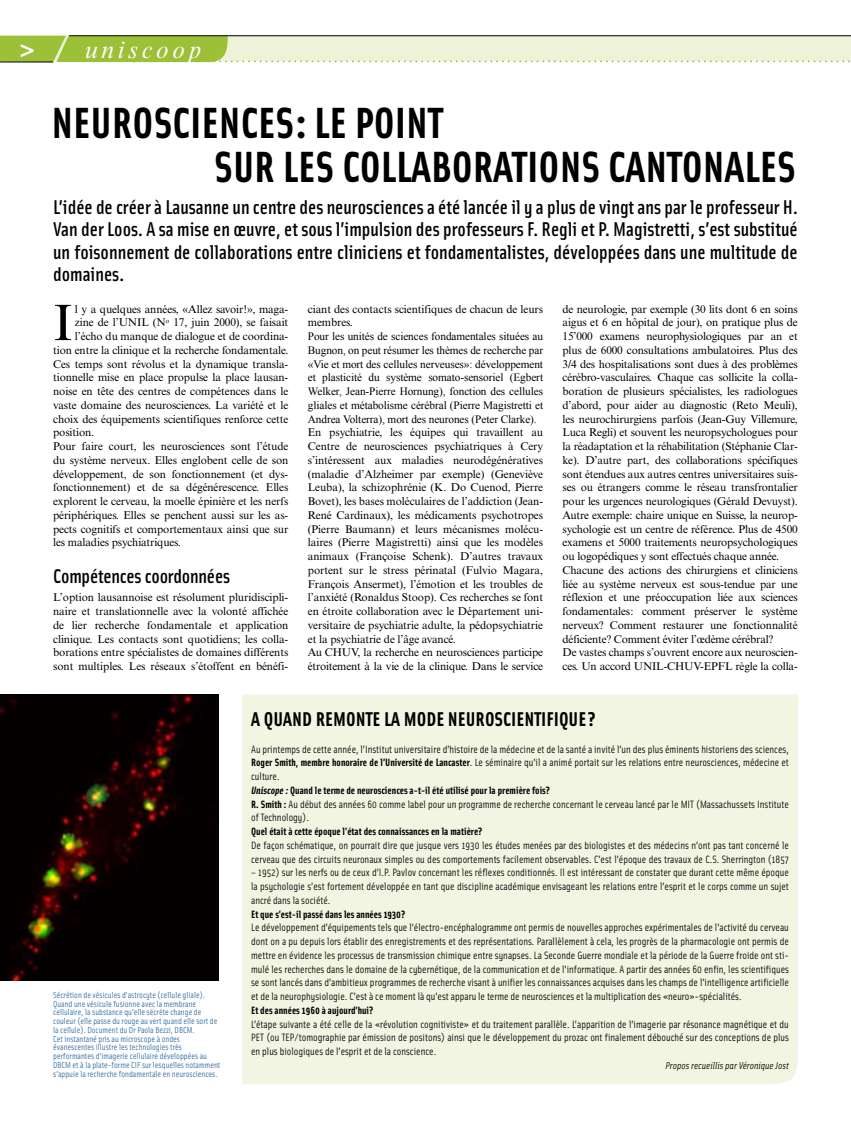
<style>
.page{position:relative;width:851px;height:1134px;background:#fff}
.page>*{position:absolute;margin:0;border:0;box-sizing:border-box;transform-origin:0 0}
.texte_courant_1er_para{font:51.25px "Times New Roman MT Std";color:#000}
.titre-gd_article{font:700 43.75px "Solex";color:#000}
.t1{font:italic 25px "Times New Roman MT Std";letter-spacing:.15em;color:#fff}
.t2{font:700 25px "Frutiger LT Std";color:#fff}
.sous-titre{font:500 20px/22.5px "Solex";color:#000;text-align:justify}
.Encadré___titre{font:700 20px "Solex";color:#000}
.texte_courant{font:11.25px/13.8px "Times New Roman MT Std";letter-spacing:-.015em;color:#000;text-align:justify}
.texte_courant_1er_para-2{font:11.25px "Times New Roman MT Std";letter-spacing:-.01em;color:#000}
.texte_courant-2{font:11.25px/13.8px "Times New Roman";letter-spacing:-.005em;color:#000;text-align:justify}
.Encadré___textes{font:10.62px/13.8px "Solex";color:#000;text-align:justify}
.Encadré___textes-2{font:700 10.62px "Solex";color:#000}
.Encadré___signature{font:italic 10px "Solex";color:#000}
.légendes_images{font:8.75px/8.8px "Solex";color:#2e689e}
.s1{font-weight:700}
.s2{font-style:italic}
</style>
<div class="page">
<div style="left:242px;top:694px;width:556px;height:390px;background:#f1f5e2"></div>
<hr style="left:69px;top:35px;width:781px;height:1px;background:#000">
<hr style="left:0;top:62px;width:53px;height:1px;background:#000">
<svg style="left:0;top:36px;width:850px;height:26px;background:#d4e2ab"></svg>
<img style="left:0;top:694px;width:219px;height:286px">
<p class="t2" style="left:20px;top:33px;width:17px">&gt;</p>
<p class="t1" style="left:85px;top:35px;width:118px">uniscoop</p>
<p class="titre-gd_article" style="left:51px;top:94px;width:393px">NEUROSCIENCES : LE POINT</p>
<p class="titre-gd_article" style="left:214px;top:138px;width:583px">SUR LES COLLABORATIONS CANTONALES</p>
<p class="sous-titre" style="left:53px;top:195px;width:746px">L’idée de créer à Lausanne un centre des neurosciences a été lancée il y a plus de vingt ans par le professeur H.<br>Van der Loos. A sa mise en œuvre, et sous l’impulsion des professeurs F. Regli et P. Magistretti, s’est substitué un foisonnement de collaborations entre cliniciens et fondamentalistes, développées dans une multitude de domaines.</p>
<p class="texte_courant_1er_para" style="left:53px;top:293px;width:21px">I</p>
<p class="texte_courant_1er_para-2" style="left:75px;top:302px;width:215px">l y a quelques années, « Allez savoir ! », maga-</p>
<p class="texte_courant" style="left:308px;top:302px;width:237px">ciant des contacts scientifiques de chacun de leurs membres.</p>
<p class="texte_courant-2" style="left:308px;top:329px;width:237px">Pour les unités de sciences fondamentales situées au Bugnon, on peut résumer les thèmes de recherche par «Vie et mort des cellules nerveuses»: développement et plasticité du système somato-sensoriel (Egbert Welker, Jean-Pierre Hornung), fonction des cellules gliales et métabolisme cérébral (Pierre Magistretti et Andrea Volterra), mort des neurones (Peter Clarke).</p>
<p class="texte_courant" style="left:308px;top:426px;width:237px">En psychiatrie, les équipes qui travaillent au Centre de neurosciences psychiatriques à Cery s’intéressent aux maladies neurodégénératives (maladie d’Alzheimer par exemple) (Geneviève Leuba), la schizophrénie (K. Do Cuenod, Pierre Bovet), les bases moléculaires de l’addiction (Jean-René Cardinaux), les médicaments psychotropes (Pierre Baumann) et leurs mécanismes molécu&shy;laires (Pierre Magistretti) ainsi que les modèles animaux (Françoise Schenk). D’autres travaux portent sur le stress périnatal (Fulvio Magara, François Ansermet), l’émotion et les troubles de l’anxiété (Ronaldus Stoop). Ces recherches se font en étroite collaboration avec le Département uni&shy;versitaire de psychiatrie adulte, la pédopsychiatrie et la psychiatrie de l’âge avancé.</p>
<p class="texte_courant" style="left:308px;top:646px;width:237px">Au CHUV, la recherche en neurosciences participe étroitement à la vie de la clinique. Dans le service</p>
<p class="texte_courant" style="left:562px;top:302px;width:237px">de neurologie, par exemple (30 lits dont 6 en soins aigus et 6 en hôpital de jour), on pratique plus de 15’000 examens neurophysiologiques par an et plus de 6000 consultations ambulatoires. Plus des 3/4 des hospitalisations sont dues à des problèmes cérébro-vasculaires. Chaque cas sollicite la colla&shy;boration de plusieurs spécialistes, les radiologues d’abord, pour aider au diagnostic (Reto Meuli), les neurochirurgiens parfois (Jean-Guy Villemure, Luca Regli) et souvent les neuropsychologues pour la réadaptation et la réhabilitation (Stéphanie Clar&shy;ke). D’autre part, des collaborations spécifiques sont étendues aux autres centres universitaires suis&shy;ses ou étrangers comme le réseau transfrontalier pour les urgences neurologiques (Gérald Devuyst).<br>Autre exemple: chaire unique en Suisse, la neurop&shy;sychologie est un centre de référence. Plus de 4500 examens et 5000 traitements neuropsychologiques ou logopédiques y sont effectués chaque année.</p>
<p class="texte_courant" style="left:562px;top:563px;width:237px">Chacune des actions des chirurgiens et cliniciens liée au système nerveux est sous-tendue par une réflexion et une préoccupation liée aux sciences fondamentales : comment préserver le système nerveux? Comment restaurer une fonctionnalité déficiente ? Comment éviter l’œdème cérébral ?</p>
<p class="texte_courant" style="left:562px;top:646px;width:237px">De vastes champs s’ouvrent encore aux neuroscien&shy;ces. Un accord UNIL-CHUV-EPFL règle la colla-</p>
<p class="texte_courant_1er_para-2" style="left:75px;top:316px;width:215px">zine de l’UNIL (N<sup>o</sup> 17, juin 2000), se faisait</p>
<p class="texte_courant_1er_para-2" style="left:75px;top:330px;width:215px">l’écho du manque de dialogue et de coordina-</p>
<p class="texte_courant_1er_para-2" style="left:53px;top:343px;width:237px">tion entre la clinique et la recherche fondamentale.</p>
<p class="texte_courant_1er_para-2" style="left:53px;top:357px;width:237px">Ces temps sont révolus et la dynamique transla-</p>
<p class="texte_courant_1er_para-2" style="left:53px;top:371px;width:237px">tionnelle mise en place propulse la place lausan-</p>
<p class="texte_courant_1er_para-2" style="left:53px;top:385px;width:237px">noise en tête des centres de compétences dans le</p>
<p class="texte_courant_1er_para-2" style="left:53px;top:398px;width:237px">vaste domaine des neurosciences. La variété et le</p>
<p class="texte_courant_1er_para-2" style="left:53px;top:412px;width:237px">choix des équipements scientifiques renforce cette</p>
<p class="texte_courant_1er_para-2" style="left:53px;top:426px;width:43px">position.</p>
<p class="texte_courant" style="left:53px;top:439px;width:237px">Pour faire court, les neurosciences sont l’étude du système nerveux. Elles englobent celle de son développement, de son fonctionnement (et dys&shy;fonctionnement) et de sa dégénérescence. Elles explorent le cerveau, la moelle épinière et les nerfs périphériques. Elles se penchent aussi sur les as&shy;pects cognitifs et comportementaux ainsi que sur les maladies psychiatriques.</p>
<p class="sous-titre" style="left:53px;top:564px;width:178px">Compétences coordonnées</p>
<p class="texte_courant" style="left:53px;top:591px;width:237px">L’option lausannoise est résolument pluridiscipli&shy;naire et translationnelle avec la volonté affichée de lier recherche fondamentale et application clinique. Les contacts sont quotidiens; les colla&shy;borations entre spécialistes de domaines différents sont multiples. Les réseaux s’étoffent en bénéfi-</p>
<p class="Encadré___titre" style="left:251px;top:706px;width:346px">A QUAND REMONTE LA MODE NEUROSCIENTIFIQUE ?</p>
<p class="Encadré___textes" style="left:251px;top:742px;width:539px">Au printemps de cette année, l’Institut universitaire d’histoire de la médecine et de la santé a invité l’un des plus éminents historiens des sciences, <span class="s1">Roger Smith, membre honoraire de l’Université de Lancaster</span>. Le séminaire qu’il a animé portait sur les relations entre neurosciences, médecine et culture.</p>
<p class="Encadré___textes-2" style="left:251px;top:783px;width:300px"><span class="s2">Uniscope :</span> Quand le terme de neurosciences a-t-il été utilisé pour la première fois?</p>
<p class="Encadré___textes" style="left:251px;top:797px;width:539px"><span class="s1">R. Smith :</span> Au début des années 60 comme label pour un programme de recherche concernant le cerveau lancé par le MIT (Massachussets Institute of Technology).</p>
<p class="Encadré___textes-2" style="left:251px;top:824px;width:233px">Quel était à cette époque l’état des connaissances en la matière?</p>
<p class="Encadré___textes" style="left:251px;top:838px;width:539px">De façon schématique, on pourrait dire que jusque vers 1930 les études menées par des biologistes et des médecins n’ont pas tant concerné le cerveau que des circuits neuronaux simples ou des comportements facilement observables. C’est l’époque des travaux de C.S. Sherrington (1857</p>
<p class="Encadré___textes" style="left:251px;top:865px;width:539px">– 1952) sur les nerfs ou de ceux d’I.P. Pavlov concernant les réflexes conditionnés. Il est intéressant de constater que durant cette même époque la psychologie s’est fortement développée en tant que discipline académique envisageant les relations entre l’esprit et le corps comme un sujet ancré dans la société.</p>
<p class="Encadré___textes-2" style="left:251px;top:907px;width:156px">Et que s’est-il passé dans les années 1930?</p>
<p class="Encadré___textes" style="left:251px;top:920px;width:539px">Le développement d’équipements tels que l’électro-encéphalogramme ont permis de nouvelles approches expérimentales de l’activité du cerveau dont on a pu depuis lors établir des enregistrements et des représentations. Parallèlement à cela, les progrès de la pharmacologie ont permis de mettre en évidence les processus de transmission chimique entre synapses. La Seconde Guerre mondiale et la période de la Guerre froide ont sti&shy;mulé les recherches dans le domaine de la cybernétique, de la communication et de l’informatique. A partir des années 60 enfin, les scientifiques se sont lancés dans d’ambitieux programmes de recherche visant à unifier les connaissances acquises dans les champs de l’intelligence artificielle et de la neurophysiologie. C’est à ce moment là qu’est apparu le terme de neurosciences et la multiplication des «neuro»-spécialités.</p>
<p class="Encadré___textes-2" style="left:251px;top:1003px;width:124px">Et des années 1960 à aujourd’hui?</p>
<p class="Encadré___textes" style="left:251px;top:1017px;width:539px">L’étape suivante a été celle de la «révolution cognitiviste» et du traitement parallèle. L’apparition de l’imagerie par résonance magnétique et du PET (ou TEP/tomographie par émission de positons) ainsi que le développement du prozac ont finalement débouché sur des conceptions de plus en plus biologiques de l’esprit et de la conscience.</p>
<p class="Encadré___signature" style="left:665px;top:1059px;width:125px">Propos recueillis par Véronique Jost</p>
<p class="légendes_images" style="left:53px;top:990px;width:166px">Sécrétion de vésicules d’astrocyte (cellule gliale).<br>Quand une vésicule fusionne avec la membrane cellulaire, la substance qu’elle sécréte change de couleur (elle passe du rouge au vert quand elle sort de la cellule). Document du Dr Paola Bezzi, DBCM.</p>
<p class="légendes_images" style="left:53px;top:1034px;width:169px">Cet instantané pris au microscope à ondes évanescentes illustre les technologies très performantes d’imagerie cellulaire développées au DBCM et à la plate-forme CIF sur lesquelles notamment s’appuie la recherche fondamentale en neurosciences.</p>
</div>
